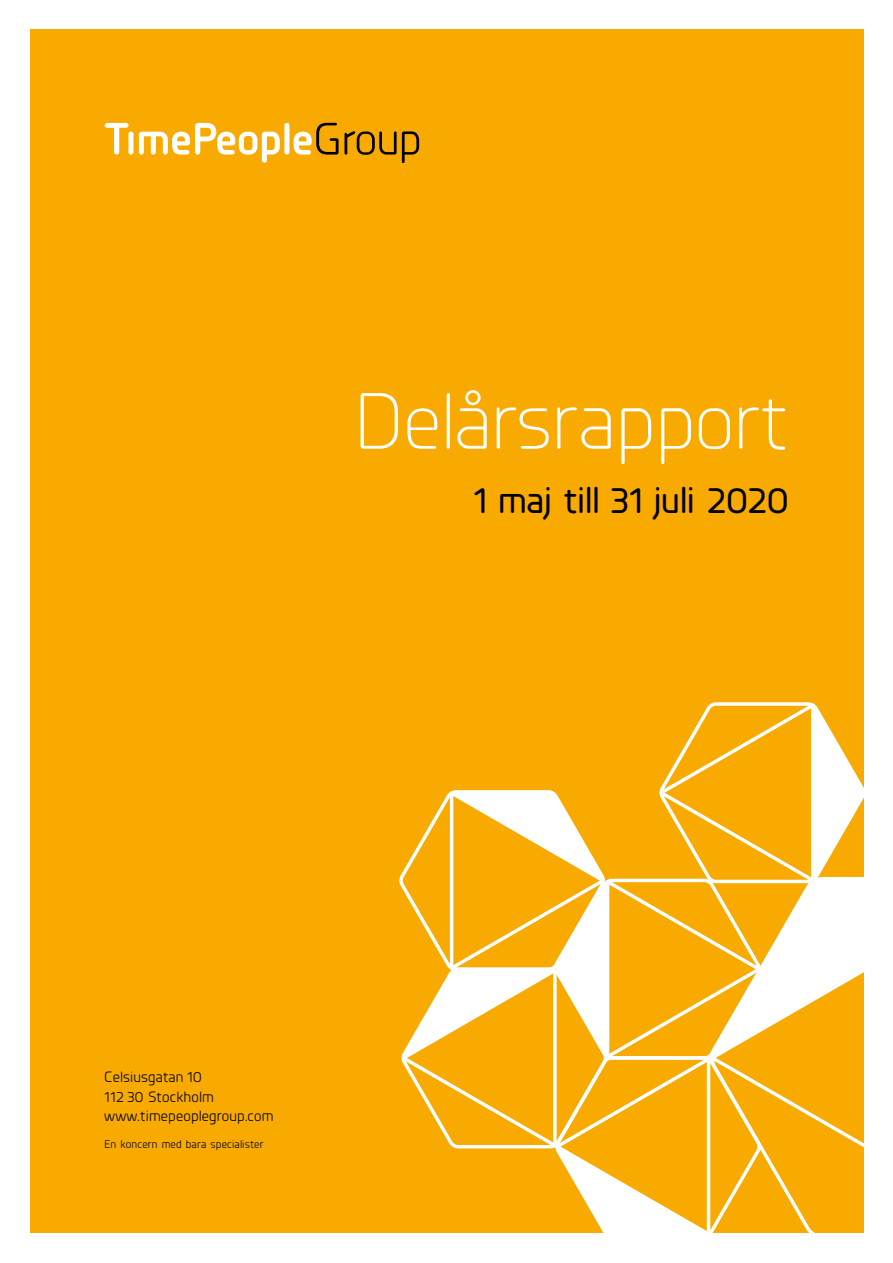
<style>
.page{position:relative;width:893px;height:1263px;background:#fff}
.page>*{position:absolute;margin:0;border:0;box-sizing:border-box;transform-origin:0 0}
.t1{font:300 79.5px "Planer";letter-spacing:-.01em;color:#fff}
.t2{font:500 37.5px "Planer";letter-spacing:-.005em;color:#000}
.t3{font:15px/19.5px "Planer";letter-spacing:.015em;color:#000}
.t4{font:11.25px "Planer";letter-spacing:.015em;color:#000}
</style>
<div class="page">
<div style="left:30px;top:30px;width:833px;height:1203px;background:#f8aa00"></div>
<svg style="left:105px;top:123px;width:24px;height:32px"></svg>
<div style="left:128px;top:132px;width:5px;height:23px;background:#fff;border-radius:2px"></div>
<svg style="left:139px;top:123px;width:141px;height:40px"></svg>
<div style="left:284px;top:123px;width:5px;height:32px;background:#fff;border-radius:2px"></div>
<svg style="left:294px;top:123px;width:45px;height:32px"></svg>
<svg style="left:345px;top:131px;width:74px;height:32px"></svg>
<svg style="left:399px;top:701px;width:465px;height:532px"></svg>
<h1 class="t1" style="left:353px;top:371px;width:438px">Delårsrapport</h1>
<h2 class="t2" style="left:473px;top:475px;width:317px">1 maj till 31 juli 2020</h2>
<p class="t3" style="left:104px;top:1067px;width:171px">Celsiusgatan 10<br>112 30 Stockholm www.timepeoplegroup.com</p>
<p class="t4" style="left:104px;top:1136px;width:161px">En koncern med bara specialister</p>
</div>
